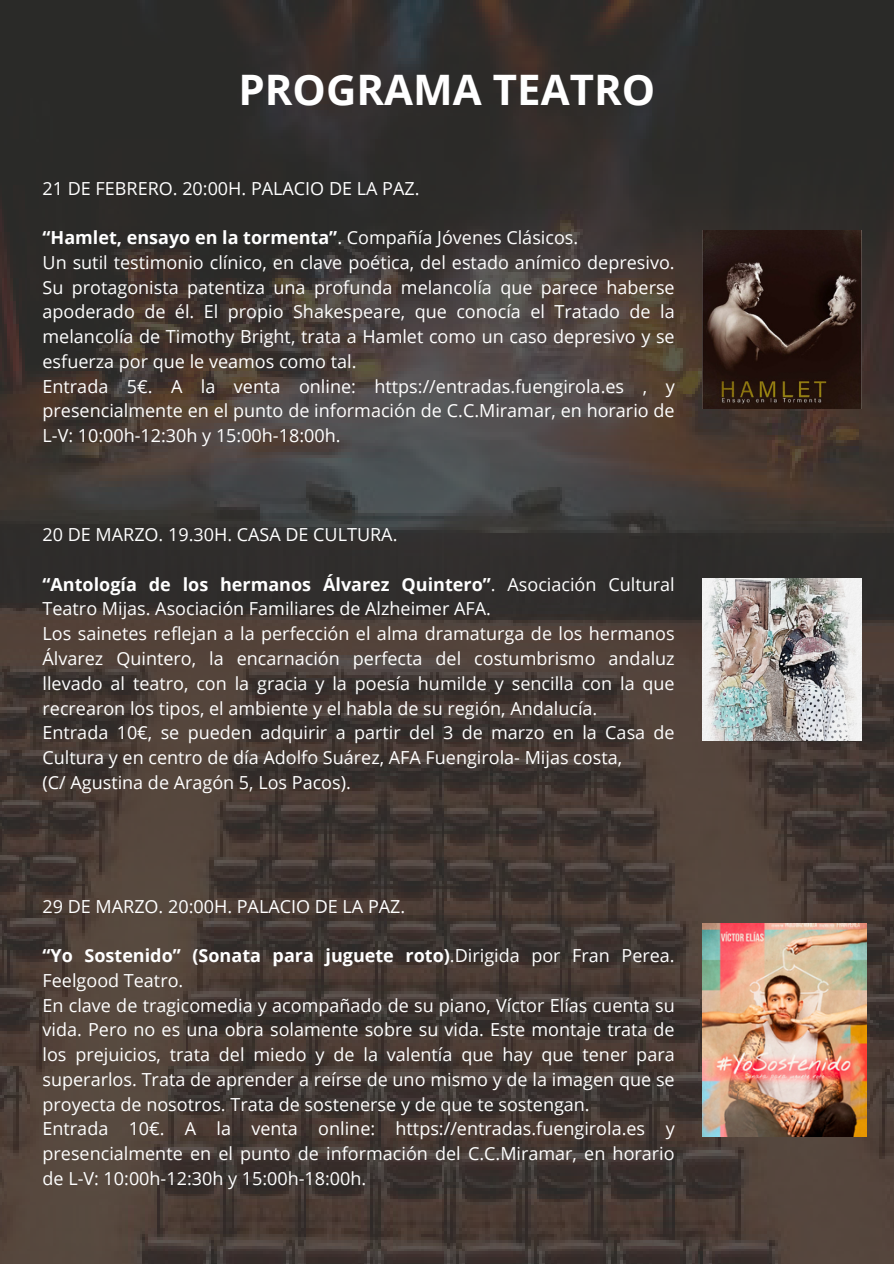
<style>
.page{position:relative;width:894px;height:1264px;background:#fff}
.page>*{position:absolute;margin:0;border:0;box-sizing:border-box;transform-origin:0 0}
.t1{font:700 42px "Open Sans";color:#fff}
.t2{font:18px/24.8px "Open Sans";color:#fff;text-align:justify}
.t3{font:700 18px "Open Sans";color:#fff}
.s1{font-weight:400}
.s2{font-weight:700}
</style>
<div class="page">
<img style="left:0;top:0;width:893px;height:1263px">
<img style="left:701px;top:230px;width:160px;height:178px">
<img style="left:701px;top:578px;width:160px;height:162px">
<img style="left:701px;top:923px;width:165px;height:213px">
<p class="t1" style="left:238px;top:60px;width:418px">PROGRAMA TEATRO</p>
<h1 class="t2" style="left:43px;top:175px;width:378px">21 DE FEBRERO. 20:00H. PALACIO DE LA PAZ.</h1>
<h2 class="t3" style="left:43px;top:225px;width:537px">“Hamlet, ensayo en la tormenta”<span class="s1">. Compañía Jóvenes Clásicos.</span></h2>
<p class="t2" style="left:43px;top:249px;width:633px">Un sutil testimonio clínico, en clave poética, del estado anímico depresivo.<br>Su protagonista patentiza una profunda melancolía que parece haberse apoderado de él. El propio Shakespeare, que conocía el Tratado de la melancolía de Timothy Bright, trata a Hamlet como un caso depresivo y se esfuerza por que le veamos como tal.</p>
<p class="t2" style="left:43px;top:373px;width:633px">Entrada 5€. A la venta online: https://entradas.fuengirola.es , y presencialmente en el punto de información de C.C.Miramar, en horario de L-V: 10:00h-12:30h y 15:00h-18:00h.</p>
<p class="t2" style="left:43px;top:522px;width:356px">20 DE MARZO. 19.30H. CASA DE CULTURA.</p>
<h2 class="t2" style="left:43px;top:571px;width:633px"><span class="s2">“Antología de los hermanos Álvarez Quintero”</span>. Asociación Cultural<br>Teatro Mijas. Asociación Familiares de Alzheimer AFA.</h2>
<p class="t2" style="left:43px;top:621px;width:633px">Los sainetes reflejan a la perfección el alma dramaturga de los hermanos Álvarez Quintero, la encarnación perfecta del costumbrismo andaluz llevado al teatro, con la gracia y la poesía humilde y sencilla con la que recrearon los tipos, el ambiente y el habla de su región, Andalucía.</p>
<p class="t2" style="left:43px;top:720px;width:633px">Entrada 10€, se pueden adquirir a partir del 3 de marzo en la Casa de<br>Cultura y en centro de día Adolfo Suárez, AFA Fuengirola- Mijas costa,</p>
<p class="t2" style="left:43px;top:769px;width:310px">(C/ Agustina de Aragón 5, Los Pacos).</p>
<p class="t2" style="left:43px;top:893px;width:364px">29 DE MARZO. 20:00H. PALACIO DE LA PAZ.</p>
<h2 class="t2" style="left:43px;top:942px;width:633px"><span class="s2">“Yo Sostenido” (Sonata para juguete roto)</span>.Dirigida por Fran Perea.<br>Feelgood Teatro.</h2>
<p class="t2" style="left:43px;top:992px;width:633px">En clave de tragicomedia y acompañado de su piano, Víctor Elías cuenta su vida. Pero no es una obra solamente sobre su vida. Este montaje trata de los prejuicios, trata del miedo y de la valentía que hay que tener para superarlos. Trata de aprender a reírse de uno mismo y de la imagen que se proyecta de nosotros. Trata de sostenerse y de que te sostengan.</p>
<p class="t2" style="left:43px;top:1116px;width:633px">Entrada 10€. A la venta online: https://entradas.fuengirola.es y presencialmente en el punto de información del C.C.Miramar, en horario de L-V: 10:00h-12:30h y 15:00h-18:00h.</p>
</div>
